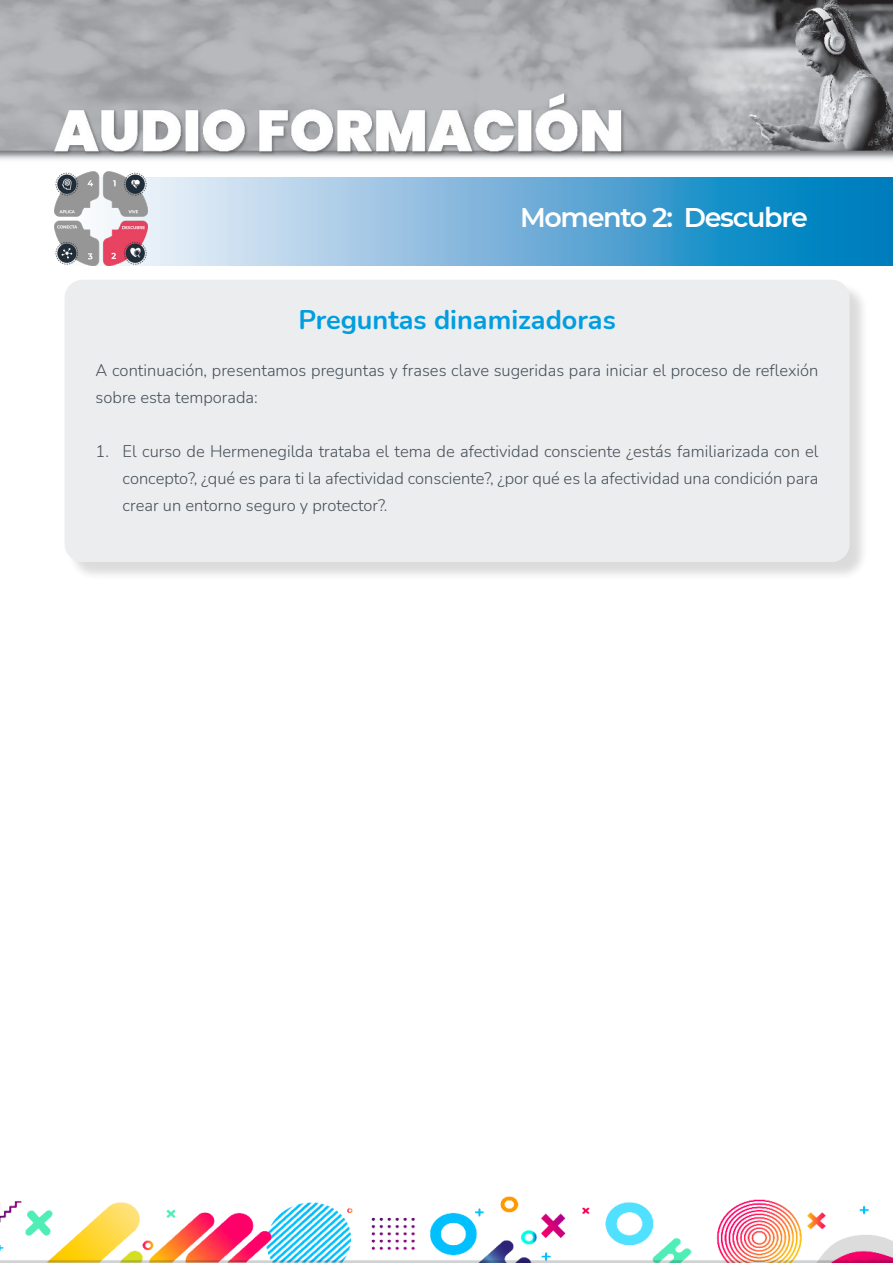
<style>
.page{position:relative;width:893px;height:1263px;background:#fff}
.page>*{position:absolute;margin:0;border:0;box-sizing:border-box;transform-origin:0 0}
.Parrafo{font:700 27px "Nunito";color:#009ee0}
.Titulos{font:600 27px "Montserrat";letter-spacing:-.05em;color:#fff}
.Parrafo-2{font:300 16.5px/27px "Nunito";color:#46505a}
</style>
<div class="page">
<img style="left:0;top:0;width:893px;height:160px">
<img style="left:0;top:1196px;width:893px;height:67px">
<svg style="left:148px;top:177px;width:745px;height:88px;background:#6db1d9"></svg>
<img style="left:54px;top:172px;width:94px;height:93px">
<div style="left:67px;top:282px;width:801px;height:299px;background:#231f20;opacity:.16"></div>
<div style="left:65px;top:280px;width:785px;height:282px;background:#ecedee;border-radius:18px"></div>
<p class="Titulos" style="left:520px;top:198px;width:289px">Momento 2: Descubre</p>
<p class="Parrafo" style="left:298px;top:300px;width:319px">Preguntas dinamizadoras</p>
<p class="Parrafo-2" style="left:96px;top:356px;width:724px">A continuación, presentamos preguntas y frases clave sugeridas para iniciar el proceso de reflexión sobre esta temporada:</p>
<p class="Parrafo-2" style="left:123px;top:437px;width:697px;text-align:justify;text-indent:-27px">1. El curso de Hermenegilda trataba el tema de afectividad consciente ¿estás familiarizada con el concepto?, ¿qué es para ti la afectividad consciente?, ¿por qué es la afectividad una condición para crear un entorno seguro y protector?.</p>
</div>
